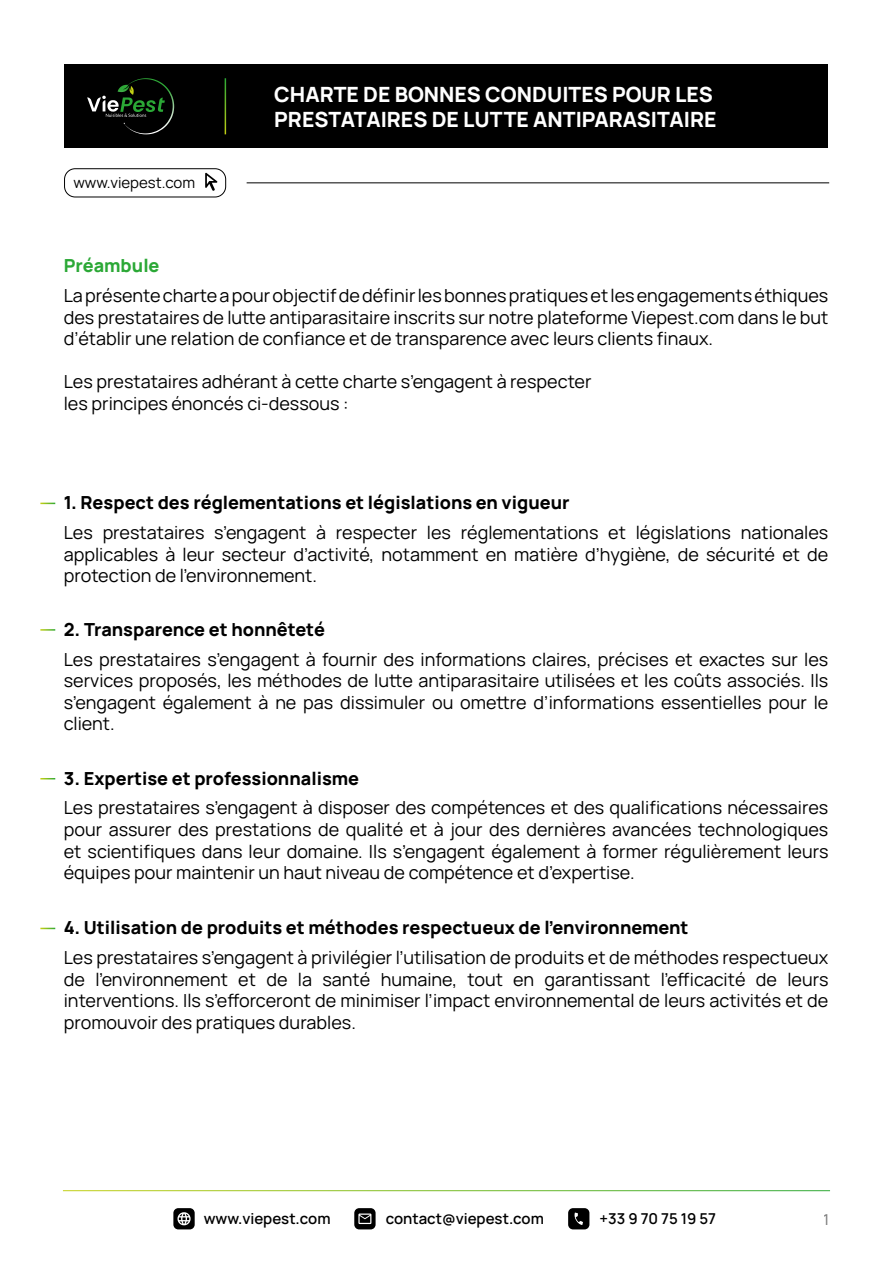
<style>
.page{position:relative;width:893px;height:1263px;background:#fff}
.page>*{position:absolute;margin:0;border:0;box-sizing:border-box;transform-origin:0 0}
.t1{font:800 21px/25.2px "Manrope";color:#fff}
.t2{font:18px/21.6px "Manrope";color:#000;text-align:justify}
.t3{font:800 18px "Manrope";color:#000}
.t4{font:800 18px "Manrope";color:#2ba836}
.t5{font:600 15px "Manrope";color:#000}
.t6{font:15px "Manrope";color:#000}
.t7{font:500 15px "Manrope";color:#000}
</style>
<div class="page">
<div style="left:354px;top:1208px;width:22px;height:21px;background:#000;border-radius:5px"></div>
<svg style="left:358px;top:1213px;width:13px;height:11px"></svg>
<div style="left:173px;top:1208px;width:22px;height:21px;background:#000;border-radius:5px"></div>
<svg style="left:177px;top:1212px;width:14px;height:13px"></svg>
<div style="left:568px;top:1208px;width:21px;height:21px;background:#000;border-radius:5px"></div>
<svg style="left:574px;top:1212px;width:9px;height:13px"></svg>
<div style="left:65px;top:65px;width:763px;height:83px;background:#000"></div>
<svg style="left:87px;top:78px;width:87px;height:56px"></svg>
<hr style="left:225px;top:78px;width:1px;height:56px;background:#fff">
<div style="left:64px;top:168px;width:162px;height:29px;border:1px solid #000;border-radius:11px"></div>
<svg style="left:205px;top:173px;width:12px;height:18px"></svg>
<hr style="left:247px;top:182px;width:582px;height:1px;background:#000">
<svg style="left:40px;top:503px;width:15px;height:1px"></svg>
<svg style="left:40px;top:629px;width:15px;height:2px"></svg>
<svg style="left:40px;top:778px;width:15px;height:1px"></svg>
<svg style="left:40px;top:928px;width:15px;height:1px"></svg>
<p class="t6" style="left:73px;top:172px;width:123px">www.viepest.com</p>
<p class="t4" style="left:64px;top:253px;width:97px">Préambule</p>
<p class="t1" style="left:274px;top:81px;width:444px">CHARTE DE BONNES CONDUITES POUR LES<br>PRESTATAIRES DE LUTTE ANTIPARASITAIRE</p>
<p class="t2" style="left:64px;top:284px;width:766px">La présente charte a pour objectif de définir les bonnes pratiques et les engagements éthiques des prestataires de lutte antiparasitaire inscrits sur notre plateforme Viepest.com dans le but d’établir une relation de confiance et de transparence avec leurs clients finaux.</p>
<p class="t2" style="left:64px;top:370px;width:529px">Les prestataires adhérant à cette charte s’engagent à respecter les principes énoncés ci-dessous :</p>
<p class="t3" style="left:64px;top:490px;width:507px">1. Respect des réglementations et législations en vigueur</p>
<p class="t2" style="left:64px;top:521px;width:766px">Les prestataires s’engagent à respecter les réglementations et législations nationales applicables à leur secteur d’activité, notamment en matière d’hygiène, de sécurité et de protection de l’environnement.</p>
<p class="t3" style="left:64px;top:617px;width:263px">2. Transparence et honnêteté</p>
<p class="t2" style="left:64px;top:647px;width:766px">Les prestataires s’engagent à fournir des informations claires, précises et exactes sur les services proposés, les méthodes de lutte antiparasitaire utilisées et les coûts associés. Ils s’engagent également à ne pas dissimuler ou omettre d’informations essentielles pour le client.</p>
<p class="t3" style="left:64px;top:765px;width:297px">3. Expertise et professionnalisme</p>
<p class="t2" style="left:64px;top:796px;width:766px">Les prestataires s’engagent à disposer des compétences et des qualifications nécessaires pour assurer des prestations de qualité et à jour des dernières avancées technologiques et scientifiques dans leur domaine. Ils s’engagent également à former régulièrement leurs équipes pour maintenir un haut niveau de compétence et d’expertise.</p>
<p class="t3" style="left:64px;top:915px;width:626px">4. Utilisation de produits et méthodes respectueux de l’environnement</p>
<p class="t2" style="left:64px;top:946px;width:766px">Les prestataires s’engagent à privilégier l’utilisation de produits et de méthodes respectueux de l’environnement et de la santé humaine, tout en garantissant l’efficacité de leurs interventions. Ils s’efforceront de minimiser l’impact environnemental de leurs activités et de promouvoir des pratiques durables.</p>
<p class="t5" style="left:204px;top:1208px;width:128px">www.viepest.com</p>
<p class="t5" style="left:386px;top:1208px;width:160px">contact@viepest.com</p>
<p class="t5" style="left:600px;top:1208px;width:118px">+33 9 70 75 19 57</p>
<p class="t7" style="left:824px;top:1209px;width:8px">1</p>
</div>
